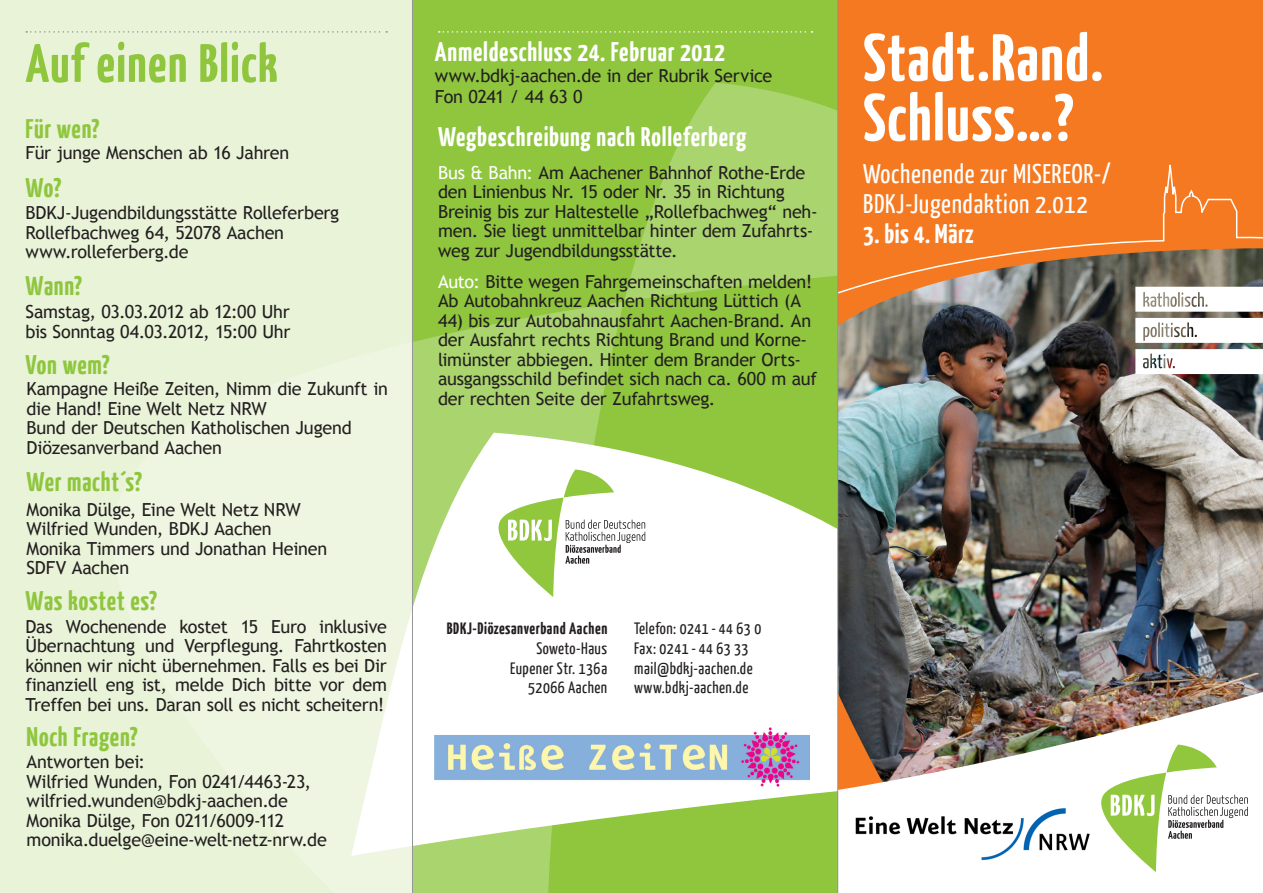
<style>
.page{position:relative;width:1263px;height:893px;background:#fff}
.page>*{position:absolute;margin:0;border:0;box-sizing:border-box;transform-origin:0 0}
.t1{font:700 66px/60px "BDKJ";letter-spacing:.01em;color:#fff}
.Headline_1{font:700 54px "BDKJ";letter-spacing:.01em;color:#8fc63e}
.Headline_1-2{font:700 27px "BDKJ";letter-spacing:.015em;color:#fff}
.Headline_1-3{font:700 27px "BDKJ";letter-spacing:.015em;color:#8fc63e}
.t2{font:27px/30px "BDKJ";letter-spacing:.01em;color:#fff}
.Fließtext{font:18px/19.5px "Trebuchet MS";letter-spacing:-.015em;color:#231f20}
.t3{font:16.5px "BDKJ";letter-spacing:.015em;color:#231f20}
.t4{font:700 16.5px "BDKJ";letter-spacing:.025em;color:#231f20}
.s1{color:#fff}
</style>
<div class="page">
<img style="left:838px;top:0;width:425px;height:598px">
<img style="left:838px;top:598px;width:425px;height:295px">
<img style="left:838px;top:151px;width:425px;height:275px">
<div style="left:0;top:0;width:838px;height:893px;background:#8fc63e"></div>
<svg style="left:413px;top:83px;width:424px;height:810px"></svg>
<svg style="left:413px;top:433px;width:424px;height:423px;fill:#fff"></svg>
<div style="left:0;top:0;width:412px;height:893px;background:#e8f3d8"></div>
<img style="left:435px;top:727px;width:374px;height:60px">
<svg style="left:1089px;top:745px;width:159px;height:127px"></svg>
<svg style="left:439px;top:31px;width:373px;height:2px"></svg>
<svg style="left:26px;top:31px;width:361px;height:2px"></svg>
<svg style="left:1135px;top:287px;width:128px;height:25px"></svg>
<svg style="left:1135px;top:318px;width:128px;height:25px"></svg>
<svg style="left:1135px;top:349px;width:128px;height:25px"></svg>
<svg style="left:486px;top:469px;width:159px;height:128px"></svg>
<img style="left:851px;top:807px;width:242px;height:55px">
<hr style="left:837px;top:0;width:1px;height:893px;background:#939598">
<hr style="left:412px;top:0;width:1px;height:893px;background:#939598">
<p class="Headline_1" style="left:26px;top:28px;width:254px">Auf einen Blick</p>
<p class="Headline_1-3" style="left:26px;top:111px;width:76px">Für wen?</p>
<p class="Fließtext" style="left:26px;top:143px;width:265px">Für junge Menschen ab 16 Jahren</p>
<p class="Headline_1-3" style="left:26px;top:170px;width:38px">Wo?</p>
<p class="Fließtext" style="left:26px;top:203px;width:315px">BDKJ-Jugendbildungsstätte Rolleferberg</p>
<p class="Fließtext" style="left:26px;top:223px;width:260px">Rollefbachweg 64, 52078 Aachen</p>
<p class="Fließtext" style="left:26px;top:242px;width:165px">www.rolleferberg.de</p>
<p class="Headline_1-3" style="left:26px;top:268px;width:58px">Wann?</p>
<p class="Fließtext" style="left:26px;top:303px;width:266px">Samstag, 03.03.2012 ab 12:00 Uhr</p>
<p class="Fließtext" style="left:26px;top:322px;width:266px">bis Sonntag 04.03.2012, 15:00 Uhr</p>
<p class="Headline_1-3" style="left:26px;top:347px;width:86px">Von wem?</p>
<p class="Fließtext" style="left:27px;top:379px;width:363px">Kampagne Heiße Zeiten, Nimm die Zukunft in die Hand! Eine Welt Netz NRW</p>
<p class="Fließtext" style="left:27px;top:418px;width:327px">Bund der Deutschen Katholischen Jugend</p>
<p class="Fließtext" style="left:27px;top:438px;width:197px">Diözesanverband Aachen</p>
<p class="Headline_1-3" style="left:27px;top:463px;width:117px">Wer macht´s?</p>
<p class="Fließtext" style="left:27px;top:500px;width:276px">Monika Dülge, Eine Welt Netz NRW</p>
<p class="Fließtext" style="left:27px;top:519px;width:247px">Wilfried Wunden, BDKJ Aachen</p>
<p class="Fließtext" style="left:27px;top:539px;width:302px">Monika Timmers und Jonathan Heinen</p>
<p class="Fließtext" style="left:27px;top:558px;width:104px">SDFV Aachen</p>
<p class="Headline_1-3" style="left:26px;top:583px;width:133px">Was kostet es?</p>
<p class="Fließtext" style="left:26px;top:617px;width:363px;text-align:justify">Das Wochenende kostet 15 Euro inklusive Übernachtung und Verpflegung. Fahrtkosten können wir nicht übernehmen. Falls es bei Dir finanziell eng ist, melde Dich bitte vor dem Treffen bei uns. Daran soll es nicht scheitern!</p>
<p class="Headline_1-3" style="left:27px;top:719px;width:113px">Noch Fragen?</p>
<p class="Fließtext" style="left:27px;top:752px;width:120px">Antworten bei:</p>
<p class="Fließtext" style="left:27px;top:772px;width:286px">Wilfried Wunden, Fon 0241/4463-23,</p>
<p class="Fließtext" style="left:27px;top:791px;width:263px">wilfried.wunden@bdkj-aachen.de</p>
<p class="Fließtext" style="left:27px;top:811px;width:259px">Monika Dülge, Fon 0211/6009-112</p>
<p class="Fließtext" style="left:27px;top:830px;width:302px">monika.duelge@eine-welt-netz-nrw.de</p>
<p class="Headline_1-2" style="left:435px;top:34px;width:292px">Anmeldeschluss 24. Februar 2012</p>
<p class="Fließtext" style="left:435px;top:66px;width:339px">www.bdkj-aachen.de in der Rubrik Service</p>
<p class="Fließtext" style="left:435px;top:87px;width:149px">Fon 0241 / 44 63 0</p>
<p class="Headline_1-2" style="left:438px;top:119px;width:310px">Wegbeschreibung nach Rolleferberg</p>
<p class="Fließtext" style="left:438px;top:163px;width:381px"><span class="s1">Bus &amp; Bahn:</span> Am Aachener Bahnhof Rothe-Erde den Linienbus Nr. 15 oder Nr. 35 in Richtung Breinig bis zur Haltestelle „Rollefbachweg“ neh&shy;men. Sie liegt unmittelbar hinter dem Zufahrts&shy;weg zur Jugendbildungsstätte.</p>
<p class="Fließtext" style="left:438px;top:272px;width:376px"><span class="s1">Auto:</span> Bitte wegen Fahrgemeinschaften melden!<br>Ab Autobahnkreuz Aachen Richtung Lüttich (A</p>
<p class="Fließtext" style="left:438px;top:311px;width:381px">44) bis zur Autobahnausfahrt Aachen-Brand. An der Ausfahrt rechts Richtung Brand und Korne&shy;limünster abbiegen. Hinter dem Brander Orts&shy;ausgangsschild befindet sich nach ca. 600 m auf der rechten Seite der Zufahrtsweg.</p>
<p class="t1" style="left:863px;top:25px;width:242px">Stadt.Rand.<br>Schluss…?</p>
<p class="t2" style="left:863px;top:158px;width:249px">Wochenende zur MISEREOR-/<br>BDKJ-Jugendaktion 2.012</p>
<p class="Headline_1-2" style="left:863px;top:216px;width:112px">3. bis 4. März</p>
<p class="t4" style="left:447px;top:617px;width:162px">BDKJ-Diözesanverband Aachen</p>
<p class="t3" style="left:536px;top:637px;width:73px">Soweto-Haus</p>
<p class="t3" style="left:510px;top:657px;width:99px">Eupener Str. 136a</p>
<p class="t3" style="left:528px;top:677px;width:81px">52066 Aachen</p>
<p class="t3" style="left:634px;top:618px;width:129px">Telefon: 0241 - 44 63 0</p>
<p class="t3" style="left:634px;top:637px;width:116px">Fax: 0241 - 44 63 33</p>
<p class="t3" style="left:634px;top:657px;width:120px">mail@bdkj-aachen.de</p>
<p class="t3" style="left:634px;top:677px;width:116px">www.bdkj-aachen.de</p>
</div>
